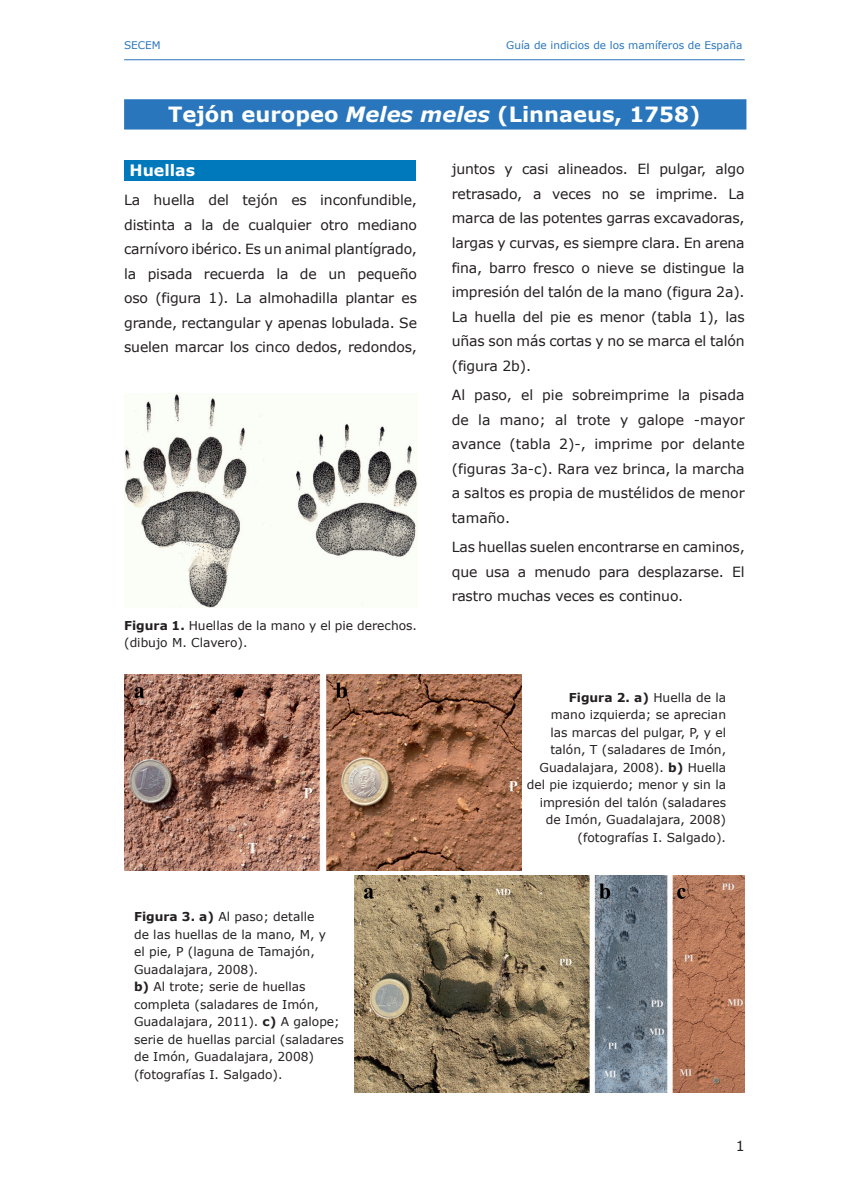
<style>
.page{position:relative;width:844px;height:1191px;background:#fff}
.page>*{position:absolute;margin:0;border:0;box-sizing:border-box;transform-origin:0 0}
.Título{font:700 21px "Verdana";color:#fff}
.Cabecera_I{font:700 15.75px "Verdana";color:#fff}
.Texto{font:14px/24.5px "Verdana";letter-spacing:-.01em;color:#231f20;text-align:justify}
.Tablas_y_Figuras{font:14px "Verdana";color:#231f20}
.Tablas_y_Figuras-2{font:12.25px/17.5px "Verdana";color:#231f20}
.t1{font:10.5px "Verdana";color:#2976bc}
.s1{font-style:italic}
.s2{font-weight:700}
</style>
<div class="page">
<hr style="left:124px;top:59px;width:620px;height:1px;background:#2976bc">
<div style="left:124px;top:160px;width:291px;height:20px;background:#0078bc"></div>
<div style="left:124px;top:99px;width:622px;height:30px;background:#2976bc;border:2px solid #2976bc"></div>
<img style="left:124px;top:393px;width:293px;height:214px">
<img style="left:124px;top:675px;width:397px;height:195px">
<img style="left:354px;top:875px;width:390px;height:217px">
<p class="t1" style="left:124px;top:38px;width:38px">SECEM</p>
<p class="t1" style="left:506px;top:38px;width:237px">Guía de indicios de los mamíferos de España</p>
<p class="Título" style="left:168px;top:100px;width:533px">Tejón europeo <span class="s1">Meles meles</span> (Linnaeus, 1758)</p>
<p class="Cabecera_I" style="left:129px;top:159px;width:67px">Huellas</p>
<p class="Texto" style="left:124px;top:188px;width:294px">La huella del tejón es inconfundible, distinta a la de cualquier otro mediano carnívoro ibérico. Es un animal plantígrado, la pisada recuerda la de un pequeño oso (figura 1). La almohadilla plantar es grande, rectangular y apenas lobulada. Se suelen marcar los cinco dedos, redondos,</p>
<p class="Texto" style="left:451px;top:157px;width:294px">juntos y casi alineados. El pulgar, algo retrasado, a veces no se imprime. La marca de las potentes garras excavadoras, largas y curvas, es siempre clara. En arena fina, barro fresco o nieve se distingue la impresión del talón de la mano (figura 2a).<br>La huella del pie es menor (tabla 1), las uñas son más cortas y no se marca el talón (figura 2b).</p>
<p class="Texto" style="left:451px;top:382px;width:294px">Al paso, el pie sobreimprime la pisada de la mano; al trote y galope -mayor avance (tabla 2)-, imprime por delante (figuras 3a-c). Rara vez brinca, la marcha a saltos es propia de mustélidos de menor tamaño.</p>
<p class="Texto" style="left:451px;top:534px;width:294px">Las huellas suelen encontrarse en caminos, que usa a menudo para desplazarse. El rastro muchas veces es continuo.</p>
<p class="Tablas_y_Figuras-2" style="left:124px;top:616px;width:294px"><span class="s2">Figura 1.</span> Huellas de la mano y el pie derechos. (dibujo M. Clavero).</p>
<p class="Tablas_y_Figuras-2" style="left:134px;top:908px;width:193px"><span class="s2">Figura 3. a)</span> Al paso; detalle de las huellas de la mano, M, y el pie, P (laguna de Tamajón,<br>Guadalajara, 2008).</p>
<p class="Tablas_y_Figuras-2" style="left:134px;top:978px;width:211px"><span class="s2">b)</span> Al trote; serie de huellas completa (saladares de Imón,<br>Guadalajara, 2011). <span class="s2">c)</span> A galope; serie de huellas parcial (saladares de Imón, Guadalajara, 2008) (fotografías I. Salgado).</p>
<p class="Tablas_y_Figuras-2" style="left:526px;top:688px;width:201px;text-align:right"><span class="s2">Figura 2. a)</span> Huella de la<br>mano izquierda; se aprecian<br>las marcas del pulgar, P, y el talón, T (saladares de Imón,<br>Guadalajara, 2008). <span class="s2">b)</span> Huella del pie izquierdo; menor y sin la impresión del talón (saladares de Imón, Guadalajara, 2008) (fotografías I. Salgado).</p>
<p class="Tablas_y_Figuras" style="left:735px;top:1136px;width:10px">1</p>
</div>
